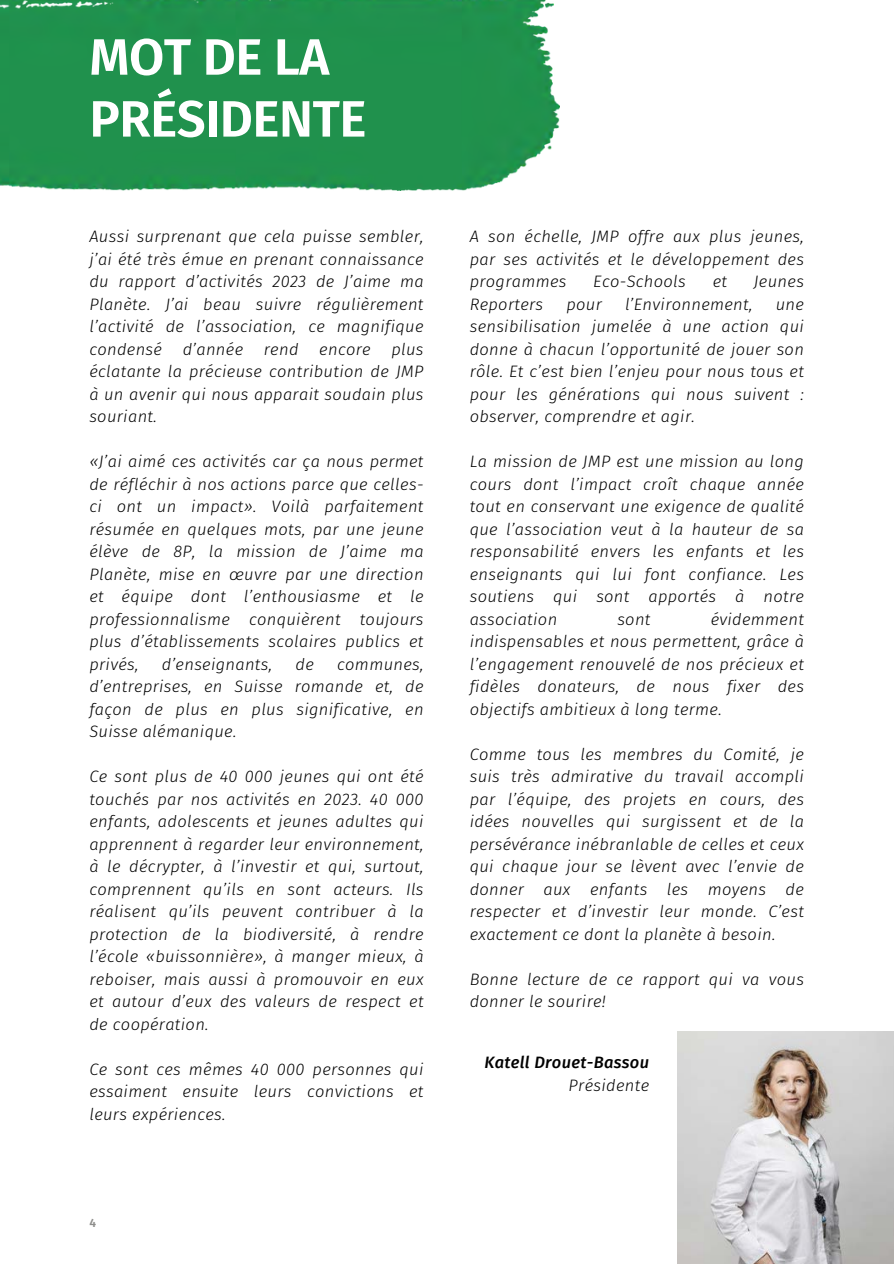
<style>
.page{position:relative;width:894px;height:1264px;background:#fff}
.page>*{position:absolute;margin:0;border:0;box-sizing:border-box;transform-origin:0 0}
.t1{font:600 51.15px/61.8px "Fira Sans";letter-spacing:-.01em;color:#fff}
.t2{font:italic 300 16.5px/22.5px "Fira Sans";letter-spacing:.02em;color:#000;text-align:justify}
.t3{font:italic 500 16.5px "Fira Sans";letter-spacing:.02em;color:#000}
.t4{font:600 12px "Fira Sans";color:#444440}
</style>
<div class="page">
<div style="left:0;top:0;width:559px;height:190px;background:#20914d"></div>
<img style="left:677px;top:1031px;width:216px;height:232px">
<h1 class="t1" style="left:89px;top:27px;width:278px">MOT DE LA<br>PRÉSIDENTE</h1>
<p class="t2" style="left:89px;top:225px;width:335px">Aussi surprenant que cela puisse sembler, j’ai été très émue en prenant connaissance du rapport d’activités 2023 de J’aime ma Planète. J’ai beau suivre régulièrement l’activité de l’association, ce magnifique condensé</p>
<p class="t2" style="left:183px;top:338px;width:62px">d’année</p>
<p class="t2" style="left:264px;top:338px;width:36px">rend</p>
<p class="t2" style="left:319px;top:338px;width:53px">encore</p>
<p class="t2" style="left:89px;top:338px;width:335px;text-indent:302px">plus éclatante la précieuse contribution de JMP à un avenir qui nous apparait soudain plus souriant.</p>
<p class="t2" style="left:89px;top:450px;width:335px">«J’ai aimé ces activités car ça nous permet de réfléchir à nos actions parce que celles&shy;ci ont un impact». Voilà parfaitement résumée en quelques mots, par une jeune élève de 8P, la mission de J’aime ma Planète, mise en œuvre par une direction et équipe dont l’enthousiasme et le professionnalisme conquièrent toujours plus d’établissements scolaires publics et privés,</p>
<p class="t2" style="left:162px;top:653px;width:112px">d’enseignants,</p>
<p class="t2" style="left:295px;top:653px;width:20px">de</p>
<p class="t2" style="left:89px;top:653px;width:335px;text-indent:248px">communes, d’entreprises, en Suisse romande et, de façon de plus en plus significative, en Suisse alémanique.</p>
<p class="t2" style="left:89px;top:765px;width:335px">Ce sont plus de 40 000 jeunes qui ont été touchés par nos activités en 2023. 40 000 enfants, adolescents et jeunes adultes qui apprennent à regarder leur environnement, à le décrypter, à l’investir et qui, surtout, comprennent qu’ils en sont acteurs. Ils réalisent qu’ils peuvent contribuer à la protection de la biodiversité, à rendre l’école «buissonnière», à manger mieux, à reboiser, mais aussi à promouvoir en eux et autour d’eux des valeurs de respect et de coopération.</p>
<p class="t2" style="left:89px;top:1058px;width:335px">Ce sont ces mêmes 40 000 personnes qui essaiment ensuite leurs convictions et leurs expériences.</p>
<p class="t4" style="left:89px;top:1215px;width:8px">4</p>
<p class="t2" style="left:469px;top:225px;width:335px">A son échelle, JMP offre aux plus jeunes, par ses activités et le développement des programmes</p>
<p class="t2" style="left:593px;top:270px;width:94px">Eco-Schools</p>
<p class="t2" style="left:712px;top:270px;width:16px">et</p>
<p class="t2" style="left:753px;top:270px;width:52px">Jeunes</p>
<p class="t2" style="left:469px;top:293px;width:75px">Reporters</p>
<p class="t2" style="left:566px;top:293px;width:37px">pour</p>
<p class="t2" style="left:624px;top:293px;width:129px">l’Environnement,</p>
<p class="t2" style="left:469px;top:293px;width:335px;text-indent:306px">une sensibilisation jumelée à une action qui donne à chacun l’opportunité de jouer son rôle. Et c’est bien l’enjeu pour nous tous et pour les générations qui nous suivent : observer, comprendre et agir.</p>
<p class="t2" style="left:469px;top:450px;width:335px">La mission de JMP est une mission au long cours dont l’impact croît chaque année tout en conservant une exigence de qualité que l’association veut à la hauteur de sa responsabilité envers les enfants et les enseignants qui lui font confiance. Les soutiens qui sont apportés à notre association</p>
<p class="t2" style="left:469px;top:608px;width:335px;text-indent:241px">évidemment indispensables et nous permettent, grâce à l’engagement renouvelé de nos précieux et fidèles donateurs, de nous fixer des objectifs ambitieux à long terme.</p>
<p class="t2" style="left:469px;top:743px;width:335px">Comme tous les membres du Comité, je suis très admirative du travail accompli par l’équipe, des projets en cours, des idées nouvelles qui surgissent et de la persévérance inébranlable de celles et ceux qui chaque jour se lèvent avec l’envie de donner aux enfants les moyens de respecter et d’investir leur monde. C’est exactement ce dont la planète à besoin.</p>
<p class="t2" style="left:469px;top:968px;width:335px">Bonne lecture de ce rapport qui va vous donner le sourire!</p>
<p class="t2" style="left:617px;top:608px;width:35px">sont</p>
<p class="t3" style="left:484px;top:1052px;width:166px">Katell Drouet-Bassou</p>
<p class="t2" style="left:568px;top:1074px;width:82px">Présidente</p>
</div>
